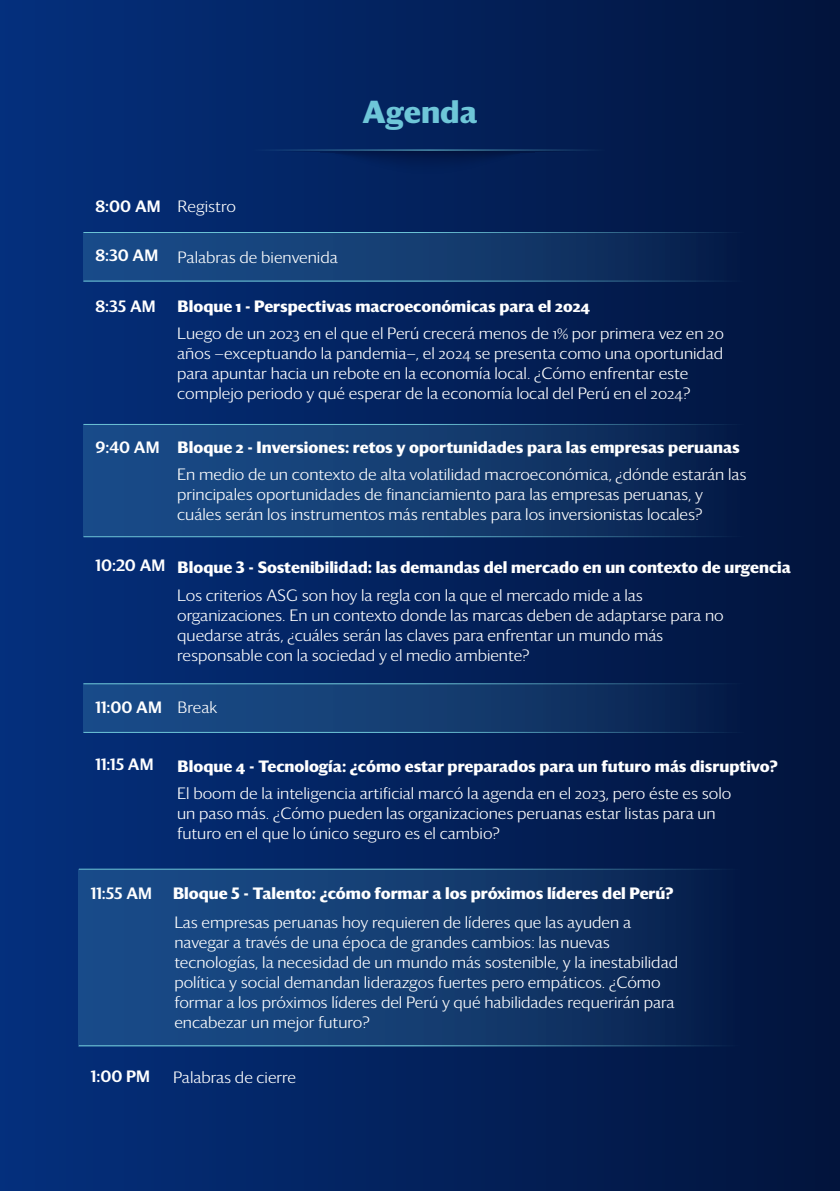
<style>
.page{position:relative;width:840px;height:1191px;background:#fff}
.page>*{position:absolute;margin:0;border:0;box-sizing:border-box;transform-origin:0 0}
.t1{font:700 30.8px "Darby Sans";color:#6ec6d8}
.t2{font:300 16px/20px "Darby Sans";color:#fff}
.t3{font:700 16px "Darby Sans";color:#fff}
.t4{font:500 16px "Darby Sans";color:#fff}
.s1{font-weight:500}
.s2{font-weight:300}
</style>
<div class="page">
<div style="left:0;top:0;width:839px;height:1191px;background:linear-gradient(to right,#04307d,#02143c)"></div>
<div style="left:79px;top:869px;width:660px;height:177px;background:linear-gradient(to right,#1c518f,#09224e)"></div>
<hr style="left:79px;top:869px;width:660px;height:1px;background:#fff">
<hr style="left:79px;top:1045px;width:660px;height:1px;background:#fff">
<div style="left:83px;top:232px;width:661px;height:49px;background:linear-gradient(to right,#1c518f,#09224d)"></div>
<div style="left:83px;top:424px;width:661px;height:112px;background:linear-gradient(to right,#1c518f,#09224d)"></div>
<div style="left:83px;top:684px;width:661px;height:48px;background:linear-gradient(to right,#1c518f,#09224d)"></div>
<hr style="left:83px;top:232px;width:661px;height:1px;background:#fff">
<hr style="left:83px;top:281px;width:661px;height:1px;background:#fff">
<hr style="left:83px;top:424px;width:661px;height:1px;background:#fff">
<svg style="left:83px;top:537px;width:661px;height:1px"></svg>
<hr style="left:83px;top:536px;width:661px;height:1px;background:#fff">
<svg style="left:83px;top:684px;width:661px;height:1px"></svg>
<hr style="left:83px;top:683px;width:661px;height:1px;background:#fff">
<hr style="left:83px;top:732px;width:661px;height:1px;background:#fff">
<svg style="left:278px;top:146px;width:298px;height:34px;background:#032059"></svg>
<hr style="left:249px;top:150px;width:356px;height:1px;background:#fff">
<h1 class="t1" style="left:362px;top:89px;width:116px">Agenda</h1>
<p class="t2" style="left:95px;top:196px;width:142px"><span class="s1">8:00 AM</span> Registro</p>
<p class="t2" style="left:95px;top:247px;width:244px"><span class="s1">8:30 AM</span> Palabras de bienvenida</p>
<p class="t4" style="left:95px;top:294px;width:62px">8:35 AM</p>
<p class="t3" style="left:177px;top:294px;width:414px">Bloque 1 - Perspectivas macroeconómicas para el 2024</p>
<p class="t2" style="left:177px;top:322px;width:548px">Luego de un 2023 en el que el Perú crecerá menos de 1% por primera vez en 20 años —exceptuando la pandemia—, el 2024 se presenta como una oportunidad para apuntar hacia un rebote en la economía local. ¿Cómo enfrentar este complejo periodo y qué esperar de la economía local del Perú en el 2024?</p>
<p class="t3" style="left:95px;top:435px;width:645px"><span class="s1">9:40 AM</span> Bloque 2 - Inversiones: retos y oportunidades para las empresas peruanas</p>
<p class="t2" style="left:177px;top:463px;width:570px">En medio de un contexto de alta volatilidad macroeconómica, ¿dónde estarán las principales oportunidades de financiamiento para las empresas peruanas, y cuáles serán los instrumentos más rentables para los inversionistas locales?</p>
<p class="t3" style="left:95px;top:555px;width:696px"><sup>10:20</sup> <sup>AM</sup> Bloque 3 - Sostenibilidad: las demandas del mercado en un contexto de urgencia</p>
<p class="t2" style="left:177px;top:585px;width:547px">Los criterios ASG son hoy la regla con la que el mercado mide a las organizaciones. En un contexto donde las marcas deben de adaptarse para no quedarse atrás, ¿cuáles serán las claves para enfrentar un mundo más responsable con la sociedad y el medio ambiente?</p>
<p class="t4" style="left:95px;top:695px;width:123px">11:00 AM <span class="s2">Break</span></p>
<p class="t4" style="left:95px;top:752px;width:59px">11:15 AM</p>
<p class="t3" style="left:177px;top:754px;width:601px">Bloque 4 - Tecnología: ¿cómo estar preparados para un futuro más disruptivo?</p>
<p class="t2" style="left:177px;top:782px;width:555px">El boom de la inteligencia artificial marcó la agenda en el 2023, pero éste es solo un paso más. ¿Cómo pueden las organizaciones peruanas estar listas para un futuro en el que lo único seguro es el cambio?</p>
<p class="t4" style="left:91px;top:881px;width:63px">11:55 AM</p>
<p class="t3" style="left:173px;top:881px;width:501px">Bloque 5 - Talento: ¿cómo formar a los próximos líderes del Perú?</p>
<p class="t2" style="left:174px;top:911px;width:505px">Las empresas peruanas hoy requieren de líderes que las ayuden a navegar a través de una época de grandes cambios: las nuevas tecnologías, la necesidad de un mundo más sostenible, y la inestabilidad política y social demandan liderazgos fuertes pero empáticos. ¿Cómo formar a los próximos líderes del Perú y qué habilidades requerirán para encabezar un mejor futuro?</p>
<p class="t4" style="left:91px;top:1064px;width:61px">1:00 PM</p>
<p class="t2" style="left:173px;top:1066px;width:125px">Palabras de cierre</p>
</div>
